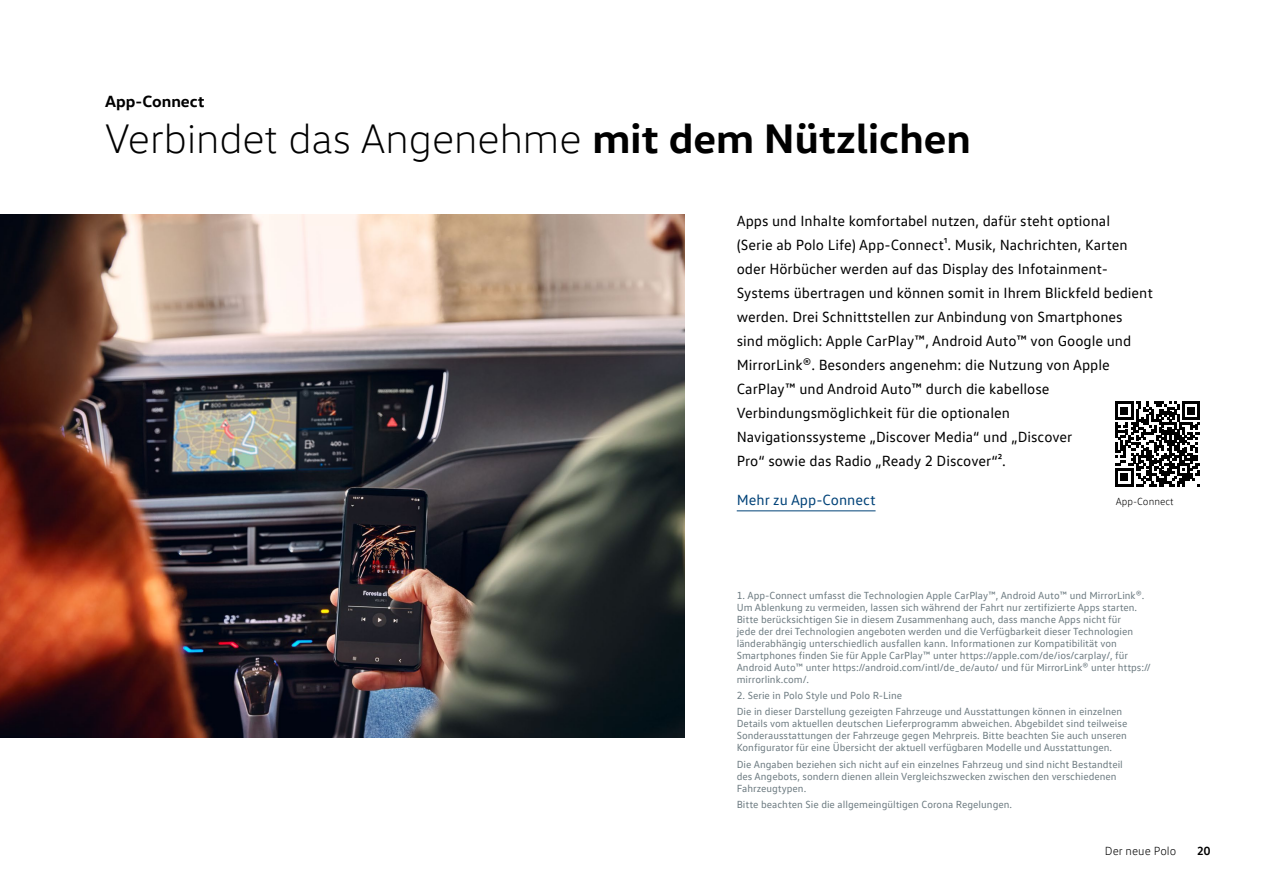
<style>
.page{position:relative;width:1263px;height:893px;background:#fff}
.page>*{position:absolute;margin:0;border:0;box-sizing:border-box;transform-origin:0 0}
.t1{font:300 42px "VW Head";color:#000}
.t2{font:700 16.5px "VW Head";color:#000}
.t3{font:15px/24px "VW Text";color:#000}
.t4{font:15px "VW Text";color:#004278}
.t5{font:300 12px "VW Text";color:#000}
.t6{font:700 12px "VW Text";color:#000}
.t7{font:10.5px/12px "VW Text";color:#6d7b81}
.t8{font:300 10.5px "VW Text";color:#000}
.s1{font-weight:700}
</style>
<div class="page">
<hr style="left:737px;top:510px;width:138px;height:1px;background:#004278">
<svg style="left:1115px;top:402px;width:85px;height:84px"></svg>
<img style="left:0;top:214px;width:684px;height:523px">
<h2 class="t2" style="left:105px;top:90px;width:101px">App-Connect</h2>
<h1 class="t1" style="left:105px;top:114px;width:867px">Verbindet das Angenehme <span class="s1">mit dem Nützlichen</span></h1>
<p class="t3" style="left:737px;top:208px;width:418px">Apps und Inhalte komfortabel nutzen, dafür steht optional<br>(Serie ab Polo Life) App‑Connect¹. Musik, Nachrichten, Karten oder Hörbücher werden auf das Display des Infotainment-Systems übertragen und können somit in Ihrem Blickfeld bedient werden. Drei Schnittstellen zur Anbindung von Smartphones<br>sind möglich: Apple CarPlay™, Android Auto™ von Google und MirrorLink®. Besonders angenehm: die Nutzung von Apple CarPlay™ und Android Auto™ durch die kabellose Verbindungsmöglichkeit für die optionalen<br>Navigationssysteme „Discover Media“ und „Discover<br>Pro“ sowie das Radio „Ready 2 Discover“².</p>
<h3 class="t4" style="left:737px;top:490px;width:140px">Mehr zu App-Connect</h3>
<p class="t8" style="left:1116px;top:495px;width:59px">App-Connect</p>
<p class="t7" style="left:737px;top:589px;width:415px">1. App‑Connect umfasst die Technologien Apple CarPlay™, Android Auto™ und MirrorLink®.<br>Um Ablenkung zu vermeiden, lassen sich während der Fahrt nur zertifizierte Apps starten.<br>Bitte berücksichtigen Sie in diesem Zusammenhang auch, dass manche Apps nicht für<br>jede der drei Technologien angeboten werden und die Verfügbarkeit dieser Technologien länderabhängig unterschiedlich ausfallen kann. Informationen zur Kompatibilität von Smartphones finden Sie für Apple CarPlay™ unter https://apple.com/de/ios/carplay/, für Android Auto™ unter https://android.com/intl/de_de/auto/ und für MirrorLink® unter https:// mirrorlink.com/.</p>
<p class="t7" style="left:737px;top:687px;width:387px;line-height:16.2px">2. Serie in Polo Style und Polo R-Line<br>Die in dieser Darstellung gezeigten Fahrzeuge und Ausstattungen können in einzelnen</p>
<p class="t7" style="left:737px;top:718px;width:392px;text-align:justify">Details vom aktuellen deutschen Lieferprogramm abweichen. Abgebildet sind teilweise Sonderausstattungen der Fahrzeuge gegen Mehrpreis. Bitte beachten Sie auch unseren Konfigurator für eine Übersicht der aktuell verfügbaren Modelle und Ausstattungen.</p>
<p class="t7" style="left:737px;top:758px;width:388px">Die Angaben beziehen sich nicht auf ein einzelnes Fahrzeug und sind nicht Bestandteil des Angebots, sondern dienen allein Vergleichszwecken zwischen den verschiedenen<br>Fahrzeugtypen.</p>
<p class="t7" style="left:737px;top:798px;width:277px">Bitte beachten Sie die allgemeingültigen Corona Regelungen.</p>
<p class="t5" style="left:1105px;top:843px;width:73px">Der neue Polo</p>
<p class="t6" style="left:1197px;top:843px;width:15px">20</p>
</div>
